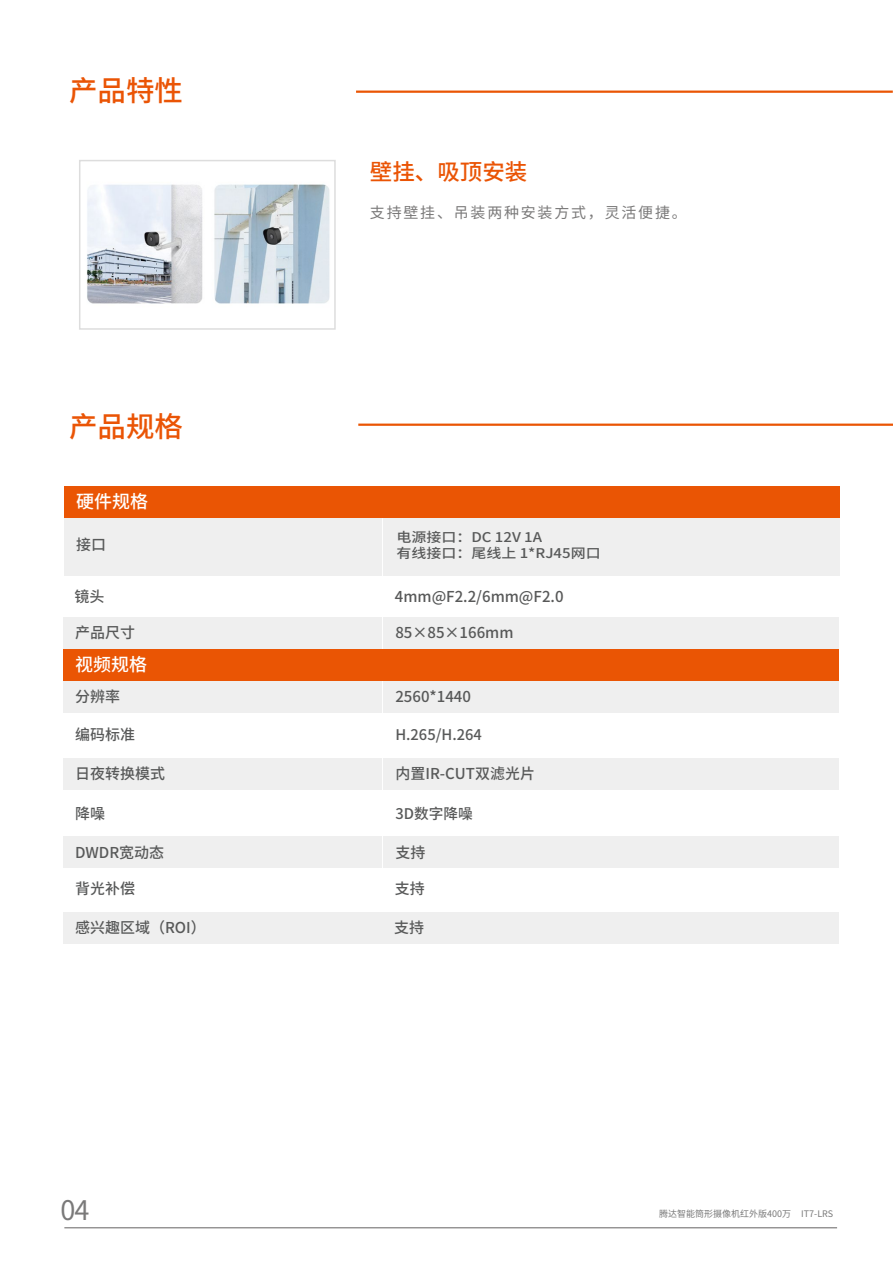
<style>
.page{position:relative;width:893px;height:1263px;background:#fff}
.page>*{position:absolute;margin:0;border:0;box-sizing:border-box;transform-origin:0 0}
.t1{font:500 28.5px "Source Han Sans CN";color:#ea5405}
.t2{font:27px "Source Han Sans CN";color:#7a7979}
.t3{font:500 22.5px "Source Han Sans CN";color:#ea5405}
.t4{font:500 18px "Source Han Sans CN";color:#fff}
.t5{font:500 15px "Source Han Sans CN";color:#585959}
.t6{font:15px "Source Han Sans CN";letter-spacing:.12em;color:#7a7979}
.t7{font:500 14.7px "Source Han Sans CN";color:#585959}
.t8{font:500 13.35px/16px "Source Han Sans CN";color:#585959;scale:1.12 1}
.t9{font:9px "Source Han Sans CN";color:#797979}
</style>
<div class="page">
<img style="left:86px;top:184px;width:244px;height:120px">
<hr style="left:64px;top:1227px;width:773px;height:1px;background:#646363">
<div style="left:79px;top:160px;width:257px;height:170px;border:2px solid #ddd"></div>
<hr style="left:356px;top:91px;width:537px;height:2px;background:#ea5504">
<hr style="left:358px;top:424px;width:535px;height:2px;background:#ea5504">
<div style="left:65px;top:486px;width:775px;height:32px;background:#ea5504"></div>
<div style="left:65px;top:518px;width:775px;height:58px;background:#efefef"></div>
<div style="left:64px;top:617px;width:775px;height:32px;background:#efefef"></div>
<div style="left:64px;top:681px;width:775px;height:32px;background:#efefef"></div>
<div style="left:64px;top:758px;width:775px;height:32px;background:#efefef"></div>
<div style="left:64px;top:836px;width:775px;height:32px;background:#efefef"></div>
<hr style="left:382px;top:518px;width:1px;height:426px;background:#fff">
<div style="left:64px;top:912px;width:775px;height:32px;background:#efefef"></div>
<div style="left:64px;top:649px;width:775px;height:32px;background:#ea5504"></div>
<h1 class="t1" style="left:69px;top:75px;width:115px">产品特性</h1>
<h1 class="t1" style="left:69px;top:411px;width:115px">产品规格</h1>
<h3 class="t3" style="left:370px;top:159px;width:159px">壁挂、吸顶安装</h3>
<p class="t6" style="left:370px;top:204px;width:318px">支持壁挂、吊装两种安装方式，灵活便捷。</p>
<p class="t4" style="left:76px;top:491px;width:73px">硬件规格</p>
<p class="t5" style="left:76px;top:536px;width:31px">接口</p>
<p class="t8" style="left:396px;top:530px;width:184px">电源接口：DC 12V 1A<br>有线接口：尾线上 1*RJ45网口</p>
<p class="t5" style="left:75px;top:588px;width:31px">镜头</p>
<p class="t5" style="left:395px;top:588px;width:170px">4mm@F2.2/6mm@F2.0</p>
<p class="t5" style="left:75px;top:624px;width:61px">产品尺寸</p>
<p class="t5" style="left:395px;top:624px;width:120px">85×85×166mm</p>
<p class="t4" style="left:75px;top:654px;width:73px">视频规格</p>
<p class="t5" style="left:75px;top:688px;width:46px">分辨率</p>
<p class="t5" style="left:395px;top:688px;width:77px">2560*1440</p>
<p class="t5" style="left:75px;top:726px;width:61px">编码标准</p>
<p class="t7" style="left:395px;top:726px;width:88px">H.265/H.264</p>
<p class="t5" style="left:75px;top:765px;width:91px">日夜转换模式</p>
<p class="t5" style="left:395px;top:765px;width:141px">内置IR-CUT双滤光片</p>
<p class="t5" style="left:75px;top:805px;width:31px">降噪</p>
<p class="t7" style="left:395px;top:805px;width:79px">3D数字降噪</p>
<p class="t5" style="left:75px;top:844px;width:91px">DWDR宽动态</p>
<p class="t5" style="left:395px;top:844px;width:31px">支持</p>
<p class="t5" style="left:395px;top:880px;width:31px">支持</p>
<p class="t5" style="left:75px;top:880px;width:61px">背光补偿</p>
<p class="t5" style="left:75px;top:919px;width:132px">感兴趣区域（ROI）</p>
<p class="t5" style="left:394px;top:919px;width:31px">支持</p>
<h2 class="t2" style="left:61px;top:1194px;width:30px">04</h2>
<p class="t9" style="left:659px;top:1208px;width:176px">腾达智能筒形摄像机红外版400万 IT7-LRS</p>
</div>
